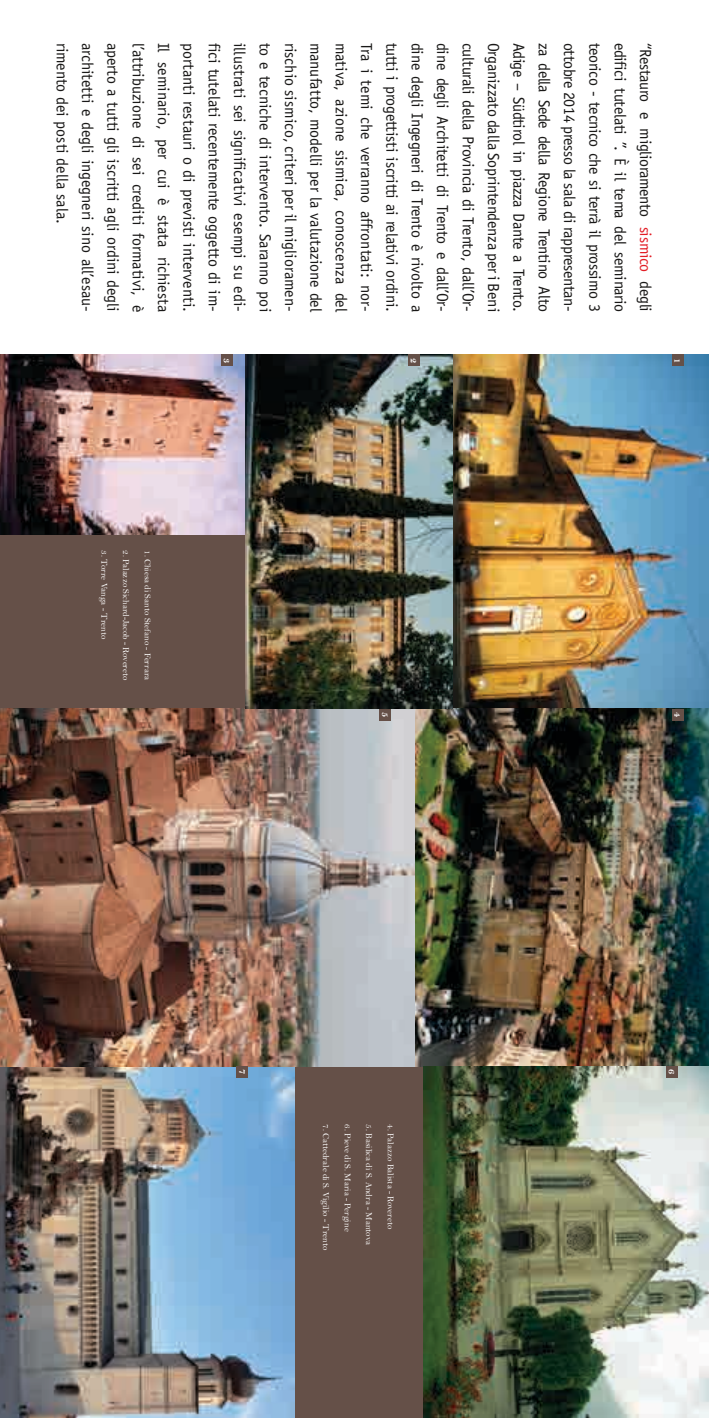
<style>
.page{position:relative;width:709px;height:1418px;background:#fff}
.page>*{position:absolute;margin:0;border:0;box-sizing:border-box;transform-origin:0 0}
.t1{font:16px "Officina Sans";letter-spacing:-.01em;color:#1a1918}
.t2{font:700 10px "Bell";color:#fff}
.t3{font:9px "Bell";color:#fff}
.s1{color:#e21e26}
</style>
<div class="page">
<div style="left:0;top:356px;width:709px;height:1061px;background:#655048"></div>
<img style="left:452px;top:354px;width:257px;height:355px">
<img style="left:415px;top:709px;width:294px;height:357px">
<img style="left:423px;top:1066px;width:286px;height:351px">
<img style="left:0;top:354px;width:246px;height:180px">
<img style="left:0;top:1066px;width:294px;height:351px">
<img style="left:0;top:709px;width:415px;height:357px">
<img style="left:246px;top:354px;width:206px;height:355px">
<div style="left:672px;top:354px;width:11px;height:12px;background:#655048"></div>
<div style="left:408px;top:354px;width:12px;height:12px;background:#655048"></div>
<div style="left:221px;top:354px;width:11px;height:12px;background:#655048"></div>
<div style="left:672px;top:709px;width:11px;height:11px;background:#655048"></div>
<div style="left:379px;top:709px;width:12px;height:11px;background:#655048"></div>
<div style="left:666px;top:1066px;width:11px;height:11px;background:#655048"></div>
<div style="left:237px;top:1066px;width:11px;height:11px;background:#655048"></div>
<p class="t1" style="left:71px;top:43px;width:183px;rotate:90deg">rimento dei posti della sala.</p>
<p class="t1" style="left:97px;top:43px;width:271px;rotate:90deg">architetti e degli ingegneri sino all’esau-</p>
<p class="t1" style="left:122px;top:43px;width:271px;rotate:90deg">aperto a tutti gli iscritti agli ordini degli</p>
<p class="t1" style="left:148px;top:43px;width:271px;rotate:90deg">l’attribuzione di sei crediti formativi, è</p>
<p class="t1" style="left:173px;top:43px;width:271px;rotate:90deg">Il seminario, per cui è stata richiesta</p>
<p class="t1" style="left:198px;top:43px;width:271px;rotate:90deg">portanti restauri o di previsti interventi.</p>
<p class="t1" style="left:224px;top:43px;width:271px;rotate:90deg">fici tutelati recentemente oggetto di im-</p>
<p class="t1" style="left:249px;top:43px;width:271px;rotate:90deg">illustrati sei significativi esempi su edi-</p>
<p class="t1" style="left:274px;top:43px;width:271px;rotate:90deg">to e tecniche di intervento. Saranno poi</p>
<p class="t1" style="left:300px;top:43px;width:271px;rotate:90deg">rischio sismico, criteri per il miglioramen-</p>
<p class="t1" style="left:325px;top:43px;width:271px;rotate:90deg">manufatto, modelli per la valutazione del</p>
<p class="t1" style="left:350px;top:43px;width:271px;rotate:90deg">mativa, azione sismica, conoscenza del</p>
<p class="t1" style="left:376px;top:43px;width:271px;rotate:90deg">Tra i temi che verranno affrontati: nor-</p>
<p class="t1" style="left:401px;top:43px;width:271px;rotate:90deg">tutti i progettisti iscritti ai relativi ordini.</p>
<p class="t1" style="left:426px;top:43px;width:271px;rotate:90deg">dine degli Ingegneri di Trento è rivolto a</p>
<p class="t1" style="left:452px;top:43px;width:271px;rotate:90deg">dine degli Architetti di Trento e dall’Or-</p>
<p class="t1" style="left:477px;top:43px;width:271px;rotate:90deg">culturali della Provincia di Trento, dall’Or-</p>
<p class="t1" style="left:503px;top:43px;width:271px;rotate:90deg">Organizzato dalla Soprintendenza per i Beni</p>
<p class="t1" style="left:528px;top:43px;width:271px;rotate:90deg">Adige – Südtirol in piazza Dante a Trento.</p>
<p class="t1" style="left:553px;top:43px;width:271px;rotate:90deg">za della Sede della Regione Trentino Alto</p>
<p class="t1" style="left:579px;top:43px;width:271px;rotate:90deg">ottobre 2014 presso la sala di rappresentan-</p>
<p class="t1" style="left:604px;top:43px;width:271px;rotate:90deg">teorico - tecnico che si terrà il prossimo 3</p>
<p class="t1" style="left:629px;top:43px;width:271px;rotate:90deg">edifici tutelati ”. È il tema del seminario</p>
<p class="t1" style="left:655px;top:43px;width:271px;rotate:90deg">“Restauro e miglioramento <span class="s1">sismico</span> degli</p>
<p class="t2" style="left:233px;top:357px;width:7px;rotate:90deg">3</p>
<p class="t2" style="left:420px;top:357px;width:7px;rotate:90deg">2</p>
<p class="t2" style="left:683px;top:357px;width:7px;rotate:90deg">1</p>
<p class="t3" style="left:109px;top:550px;width:91px;rotate:90deg">3. Torre Vanga - Trento</p>
<p class="t3" style="left:131px;top:550px;width:132px;rotate:90deg">2. Palazzo Sichard-Jacob - Rovereto</p>
<p class="t3" style="left:153px;top:550px;width:132px;rotate:90deg">1. Chiesa di Santo Stefano - Ferrara</p>
<p class="t2" style="left:391px;top:712px;width:7px;rotate:90deg">5</p>
<p class="t2" style="left:683px;top:712px;width:7px;rotate:90deg">4</p>
<p class="t2" style="left:248px;top:1069px;width:7px;rotate:90deg">7</p>
<p class="t2" style="left:677px;top:1069px;width:7px;rotate:90deg">6</p>
<p class="t3" style="left:331px;top:1124px;width:127px;rotate:90deg">7. Cattedrale di S. Vigilio - Trento</p>
<p class="t3" style="left:352px;top:1124px;width:108px;rotate:90deg">6. Pieve di S. Maria - Pergine</p>
<p class="t3" style="left:374px;top:1124px;width:122px;rotate:90deg">5. Basilica di S. Andra - Mantova</p>
<p class="t3" style="left:396px;top:1124px;width:106px;rotate:90deg">4. Palazzo Balista - Rovereto</p>
</div>
